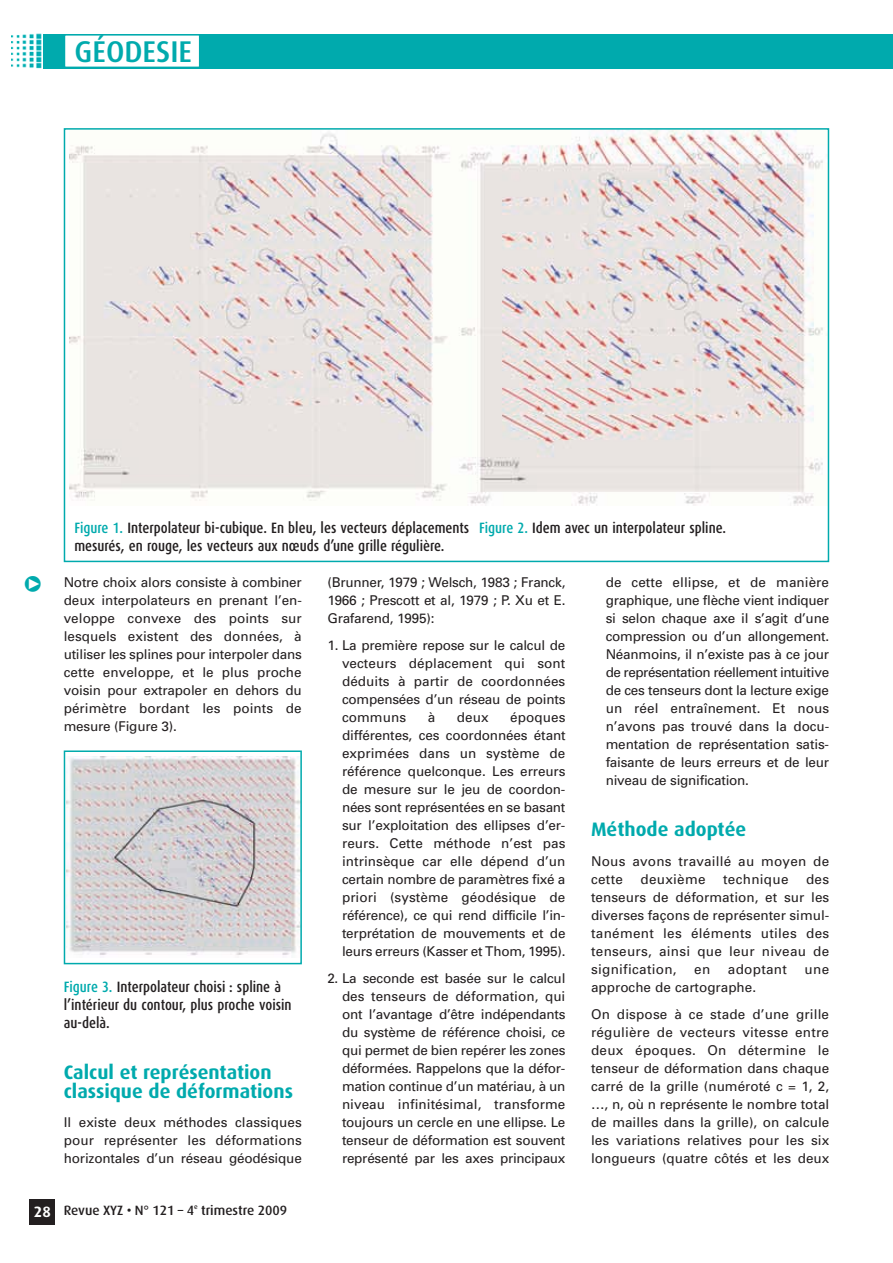
<style>
.page{position:relative;width:893px;height:1263px;background:#fff}
.page>*{position:absolute;margin:0;border:0;box-sizing:border-box;transform-origin:0 0}
.t1{font:500 30px "Dax";color:#00aaad}
.t2{font:700 19.5px/19.5px "Dax";color:#00aaad}
.t3{font:500 15px/18px "Dax Condensed";color:#231f20}
.t4{font:13.5px/18px "Univers";letter-spacing:-.005em;color:#231f20;text-align:justify}
.t5{font:13.5px/18px "Univers";letter-spacing:.015em;color:#231f20}
.t6{font:500 13.5px "Dax";color:#231f20}
.t7{font:13.5px "Univers";letter-spacing:.02em;color:#231f20}
.t8{font:500 6.75px "Dax";color:#231f20}
.s1{color:#00aaad}
.s2{font-weight:700;font-size:15px;color:#fff}
</style>
<div class="page">
<div style="left:42px;top:34px;width:851px;height:34px;background:#00aaad"></div>
<div style="left:65px;top:36px;width:134px;height:31px;background:#fff"></div>
<div style="left:64px;top:34px;width:136px;height:34px;border:2px solid #00aaad"></div>
<img style="left:11px;top:33px;width:31px;height:36px">
<div style="left:30px;top:1199px;width:25px;height:26px;background:#231f20"></div>
<img style="left:69px;top:131px;width:754px;height:374px">
<div style="left:64px;top:128px;width:765px;height:434px;border:2px solid #00aaad"></div>
<img style="left:67px;top:757px;width:232px;height:199px">
<div style="left:64px;top:750px;width:238px;height:214px;border:2px solid #00aaad"></div>
<h1 class="t1" style="left:75px;top:39px;width:119px">GÉODESIE</h1>
<p class="t3" style="left:74px;top:520px;width:396px"><span class="s1">Figure 1.</span> Interpolateur bi-cubique. En bleu, les vecteurs déplacements mesurés, en rouge, les vecteurs aux nœuds d’une grille régulière.</p>
<p class="t3" style="left:479px;top:520px;width:248px"><span class="s1">Figure 2.</span> Idem avec un interpolateur spline.</p>
<p class="t4" style="left:64px;top:574px;width:240px">Notre choix alors consiste à combiner deux interpolateurs en prenant l’en&shy;veloppe convexe des points sur lesquels existent des données, à utiliser les splines pour interpoler dans cette enveloppe, et le plus proche voisin pour extrapoler en dehors du périmètre bordant les points de mesure (Figure 3).</p>
<p class="t3" style="left:64px;top:979px;width:229px"><span class="s1">Figure 3.</span> Interpolateur choisi : spline à l’intérieur du contour, plus proche voisin au-delà.</p>
<h2 class="t2" style="left:64px;top:1064px;width:231px">Calcul et représentation classique de déformations</h2>
<p class="t4" style="left:64px;top:1114px;width:240px">Il existe deux méthodes classiques pour représenter les déformations horizontales d’un réseau géodésique</p>
<p class="t6" style="left:34px;top:1204px;width:162px"><span class="s2">28</span> Revue XYZ • N° 121 – 4</p>
<p class="t8" style="left:194px;top:1203px;width:5px">e</p>
<p class="t6" style="left:201px;top:1204px;width:88px">trimestre 2009</p>
<p class="t4" style="left:327px;top:574px;width:240px">(Brunner, 1979 ; Welsch, 1983 ; Franck, 1966 ; Prescott et al, 1979 ; P. Xu et E.<br>Grafarend, 1995):</p>
<p class="t4" style="left:342px;top:637px;width:225px;text-indent:-15px">1. La première repose sur le calcul de vecteurs déplacement qui sont déduits à partir de coordonnées compensées d’un réseau de points communs</p>
<p class="t4" style="left:342px;top:709px;width:225px;text-indent:168px">époques différentes, ces coordonnées étant exprimées dans un système de référence quelconque. Les erreurs de mesure sur le jeu de coordon&shy;nées sont représentées en se basant sur l’exploitation des ellipses d’er&shy;reurs. Cette méthode n’est pas intrinsèque car elle dépend d’un certain nombre de paramètres fixé a priori (système géodésique de référence), ce qui rend difficile l’in&shy;terprétation de mouvements et de leurs erreurs (Kasser et Thom, 1995).</p>
<p class="t4" style="left:342px;top:970px;width:225px;text-indent:-15px">2. La seconde est basée sur le calcul des tenseurs de déformation, qui ont l’avantage d’être indépendants du système de référence choisi, ce qui permet de bien repérer les zones déformées. Rappelons que la défor&shy;mation continue d’un matériau, à un niveau infinitésimal, transforme toujours un cercle en une ellipse. Le tenseur de déformation est souvent représenté par les axes principaux</p>
<p class="t4" style="left:428px;top:709px;width:9px">à</p>
<p class="t4" style="left:457px;top:709px;width:33px">deux</p>
<p class="t4" style="left:606px;top:574px;width:225px">de cette ellipse, et de manière graphique, une flèche vient indiquer si selon chaque axe il s’agit d’une compression ou d’un allongement.<br>Néanmoins, il n’existe pas à ce jour de représentation réellement intuitive de ces tenseurs dont la lecture exige un réel entraînement. Et nous n’avons pas trouvé dans la docu&shy;mentation de représentation satis&shy;faisante de leurs erreurs et de leur niveau de signification.</p>
<h2 class="t2" style="left:591px;top:821px;width:157px">Méthode adoptée</h2>
<p class="t5" style="left:591px;top:853px;width:240px">Nous avons travaillé au moyen de cette</p>
<p class="t4" style="left:591px;top:871px;width:240px;text-indent:215px">des tenseurs de déformation, et sur les diverses façons de représenter simul&shy;tanément les éléments utiles des tenseurs, ainsi que leur niveau de signification,</p>
<p class="t7" style="left:640px;top:874px;width:67px">deuxième</p>
<p class="t7" style="left:723px;top:874px;width:67px">technique</p>
<p class="t4" style="left:694px;top:961px;width:18px">en</p>
<p class="t7" style="left:728px;top:964px;width:61px">adoptant</p>
<p class="t4" style="left:804px;top:961px;width:26px">une</p>
<p class="t5" style="left:591px;top:975px;width:240px;line-height:27px">approche de cartographe.<br>On dispose à ce stade d’une grille</p>
<p class="t4" style="left:591px;top:1024px;width:240px">régulière de vecteurs vitesse entre deux époques. On détermine le tenseur de déformation dans chaque carré de la grille (numéroté c = 1, 2, …, n, où n représente le nombre total de mailles dans la grille), on calcule les variations relatives pour les six longueurs (quatre côtés et les deux</p>
</div>
